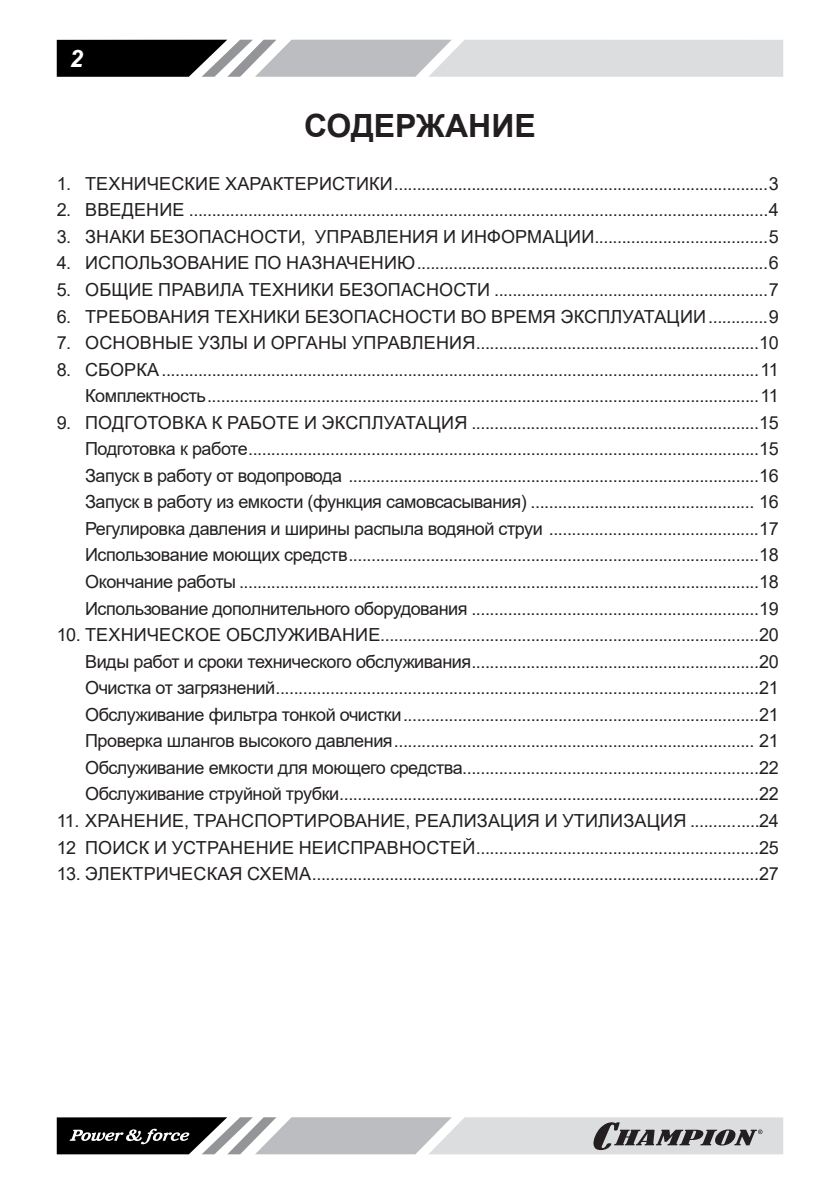
<style>
.page{position:relative;width:840px;height:1191px;background:#fff}
.page>*{position:absolute;margin:0;border:0;box-sizing:border-box;transform-origin:0 0}
.t1{font:700 32px "Arial";color:#231f20}
.t2{font:italic 700 24px "Arial";color:#fff}
.Содержание01{font:18px "Arial";letter-spacing:-.025em;color:#231f20}
.Содержание01-2{font:18px "Arial";letter-spacing:.01em;color:#231f20}
</style>
<div class="page">
<svg style="left:57px;top:40px;width:725px;height:37px;background:#a7a8a9"></svg>
<svg style="left:57px;top:1117px;width:725px;height:37px;background:#a1a1a3"></svg>
<p class="t2" style="left:70px;top:42px;width:15px">2</p>
<p class="t1" style="left:304px;top:103px;width:233px">СОДЕРЖАНИЕ</p>
<p class="Содержание01-2" style="left:57px;top:171px;width:723px">1. ТЕХНИЧЕСКИЕ ХАРАКТЕРИСТИКИ..................................................................................3</p>
<p class="Содержание01-2" style="left:57px;top:198px;width:723px">2. ВВЕДЕНИЕ ...............................................................................................................................4</p>
<p class="Содержание01-2" style="left:57px;top:224px;width:723px">3. ЗНАКИ БЕЗОПАСНОСТИ, УПРАВЛЕНИЯ И ИНФОРМАЦИИ......................................5</p>
<p class="Содержание01-2" style="left:57px;top:251px;width:723px">4. ИСПОЛЬЗОВАНИЕ ПО НАЗНАЧЕНИЮ.............................................................................6</p>
<p class="Содержание01-2" style="left:57px;top:277px;width:723px">5. ОБЩИЕ ПРАВИЛА ТЕХНИКИ БЕЗОПАСНОСТИ ............................................................7</p>
<p class="Содержание01-2" style="left:57px;top:304px;width:723px">6. ТРЕБОВАНИЯ ТЕХНИКИ БЕЗОПАСНОСТИ ВО ВРЕМЯ ЭКСПЛУАТАЦИИ.............9</p>
<p class="Содержание01-2" style="left:57px;top:330px;width:723px">7. ОСНОВНЫЕ УЗЛЫ И ОРГАНЫ УПРАВЛЕНИЯ..............................................................10</p>
<p class="Содержание01-2" style="left:57px;top:357px;width:723px">8. СБОРКА...................................................................................................................................11</p>
<p class="Содержание01" style="left:85px;top:383px;width:694px">Комплектность.........................................................................................................................11</p>
<p class="Содержание01-2" style="left:57px;top:410px;width:723px">9. ПОДГОТОВКА К РАБОТЕ И ЭКСПЛУАТАЦИЯ ...............................................................15</p>
<p class="Содержание01" style="left:85px;top:436px;width:694px">Подготовка к работе................................................................................................................15</p>
<p class="Содержание01" style="left:85px;top:463px;width:694px">Запуск в работу от водопровода ..........................................................................................16</p>
<p class="Содержание01" style="left:85px;top:489px;width:694px">Запуск в работу из емкости (функция самовсасывания) ................................................. 16</p>
<p class="Содержание01" style="left:85px;top:516px;width:694px">Регулировка давления и ширины распыла водяной струи ..............................................17</p>
<p class="Содержание01" style="left:85px;top:543px;width:694px">Использование моющих средств..........................................................................................18</p>
<p class="Содержание01" style="left:85px;top:569px;width:694px">Окончание работы ..................................................................................................................18</p>
<p class="Содержание01" style="left:85px;top:596px;width:694px">Использование дополнительного оборудования ...............................................................19</p>
<p class="Содержание01-2" style="left:57px;top:622px;width:723px">10. ТЕХНИЧЕСКОЕ ОБСЛУЖИВАНИЕ...................................................................................20</p>
<p class="Содержание01" style="left:85px;top:649px;width:694px">Виды работ и сроки технического обслуживания...............................................................20</p>
<p class="Содержание01" style="left:85px;top:675px;width:694px">Очистка от загрязнений..........................................................................................................21</p>
<p class="Содержание01" style="left:85px;top:702px;width:694px">Обслуживание фильтра тонкой очистки..............................................................................21</p>
<p class="Содержание01" style="left:85px;top:728px;width:694px">Проверка шлангов высокого давления............................................................................... 21</p>
<p class="Содержание01" style="left:85px;top:755px;width:694px">Обслуживание емкости для моющего средства.................................................................22</p>
<p class="Содержание01" style="left:85px;top:781px;width:694px">Обслуживание струйной трубки............................................................................................22</p>
<p class="Содержание01-2" style="left:57px;top:808px;width:723px">11. ХРАНЕНИЕ, ТРАНСПОРТИРОВАНИЕ, РЕАЛИЗАЦИЯ И УТИЛИЗАЦИЯ ...............24</p>
<p class="Содержание01-2" style="left:57px;top:834px;width:723px">12 ПОИСК И УСТРАНЕНИЕ НЕИСПРАВНОСТЕЙ..............................................................25</p>
<p class="Содержание01-2" style="left:57px;top:861px;width:723px">13. ЭЛЕКТРИЧЕСКАЯ СХЕМА..................................................................................................27</p>
</div>
